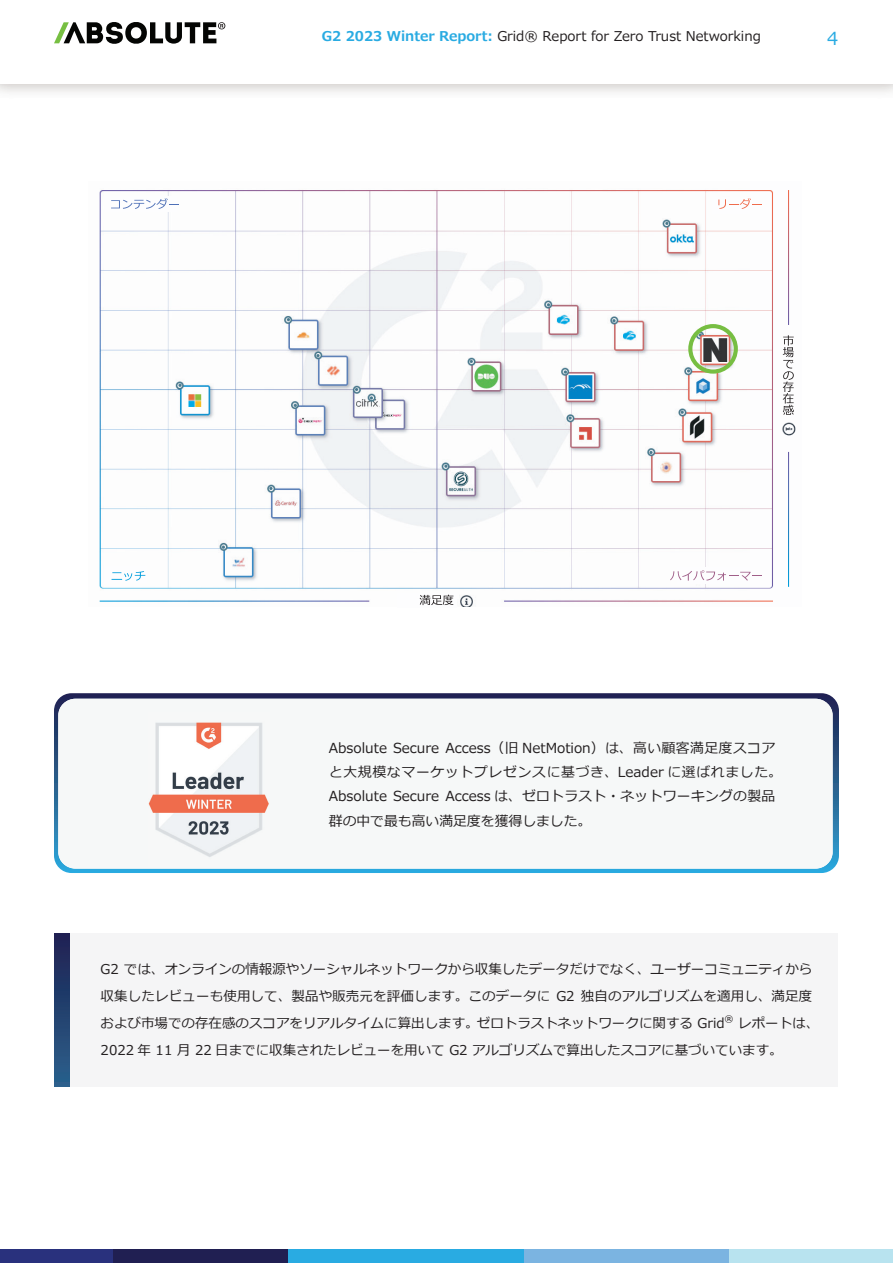
<style>
.page{position:relative;width:893px;height:1263px;background:#fff}
.page>*{position:absolute;margin:0;border:0;box-sizing:border-box;transform-origin:0 0}
.t1{font:18px "Meiryo";color:#29abe2}
.t2{font:13.8px/24.2px "Meiryo";color:#231f20}
.t3{font:13.5px/27px "Meiryo";color:#231f20;text-align:justify}
.t4{font:9px "Meiryo";color:#231f20}
.s1{font-weight:700;color:#29abe2}
</style>
<div class="page">
<svg style="left:54px;top:22px;width:171px;height:22px"></svg>
<div style="left:0;top:1249px;width:122px;height:14px;background:#29317d"></div>
<div style="left:113px;top:1249px;width:176px;height:14px;background:#201f52"></div>
<div style="left:289px;top:1249px;width:239px;height:14px;background:#29abe2"></div>
<div style="left:524px;top:1249px;width:206px;height:14px;background:#7bb4e1"></div>
<div style="left:730px;top:1249px;width:163px;height:14px;background:#b8e3ef"></div>
<div style="left:62px;top:933px;width:776px;height:153px;background:#f5f5f6"></div>
<img style="left:99px;top:190px;width:697px;height:416px">
<div style="left:688px;top:324px;width:50px;height:50px;border:4px solid #77be42;border-radius:50%"></div>
<div style="left:105px;top:196px;width:72px;height:16px;background:#fdfdfe"></div>
<svg style="left:111px;top:198px;width:67px;height:11px"></svg>
<div style="left:105px;top:566px;width:42px;height:16px;background:#fdfdfe"></div>
<svg style="left:112px;top:571px;width:33px;height:10px"></svg>
<div style="left:677px;top:568px;width:88px;height:16px;background:#fdfdfe"></div>
<svg style="left:670px;top:570px;width:91px;height:11px"></svg>
<div style="left:712px;top:197px;width:58px;height:16px;background:#fdfdfe"></div>
<svg style="left:718px;top:198px;width:43px;height:11px"></svg>
<div style="left:398px;top:593px;width:59px;height:15px;background:#fdfdfe"></div>
<svg style="left:420px;top:595px;width:33px;height:10px"></svg>
<div style="left:782px;top:339px;width:15px;height:80px;background:#fdfdfe"></div>
<svg style="left:783px;top:335px;width:11px;height:80px"></svg>
<svg style="left:54px;top:693px;width:785px;height:180px;background:#356998"></svg>
<div style="left:58px;top:699px;width:775px;height:170px;background:#f6f8f8;border-radius:17px"></div>
<svg style="left:54px;top:933px;width:15px;height:153px;background:#23406e"></svg>
<img style="left:149px;top:722px;width:120px;height:135px">
<p class="t3" style="left:322px;top:23px;width:441px"><span class="s1">G2 2023 Winter Report:</span> Grid® Report for Zero Trust Networking</p>
<h1 class="t1" style="left:827px;top:25px;width:13px">4</h1>
<p class="t2" style="left:329px;top:737px;width:455px">Absolute Secure Access（旧 NetMotion）は、高い顧客満足度スコアと大規模なマーケットプレゼンスに基づき、Leader に選ばれました。Absolute Secure Access は、ゼロトラスト・ネットワーキングの製品群の中で最も高い満足度を獲得しました。</p>
<p class="t3" style="left:101px;top:956px;width:713px">G2 では、オンラインの情報源やソーシャルネットワークから収集したデータだけでなく、ユーザーコミュニティから収集したレビューも使用して、製品や販売元を評価します。このデータに G2 独自のアルゴリズムを適用し、満足度および市場での存在感のスコアをリアルタイムに算出します。ゼロトラストネットワークに関する Grid</p>
<p class="t4" style="left:725px;top:1012px;width:10px">®</p>
<p class="t3" style="left:101px;top:1010px;width:720px;text-indent:638px">レポートは、<br>2022 年 11 月 22 日までに収集されたレビューを用いて G2 アルゴリズムで算出したスコアに基づいています。</p>
</div>
